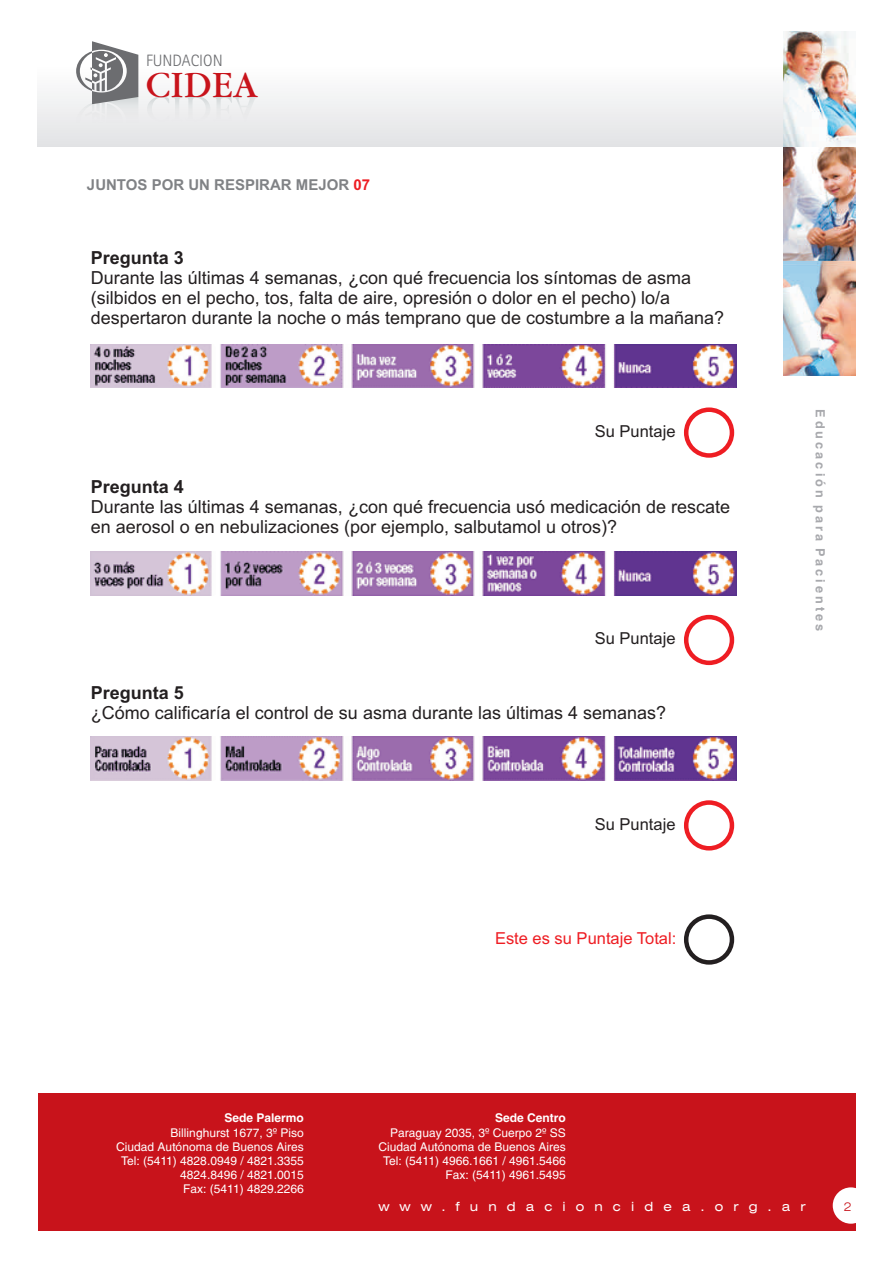
<style>
.page{position:relative;width:893px;height:1263px;background:#fff}
.page>*{position:absolute;margin:0;border:0;box-sizing:border-box;transform-origin:0 0}
.t1{font:36px "Garamond Itc T";color:#c8131b}
.t2{font:18px/20.1px "Arial";color:#231f20}
.t3{font:700 18px "Arial";color:#231f20}
.t4{font:16.5px "Arial";color:#231f20}
.t5{font:16.5px "Arial";color:#ee1d23}
.t6{font:300 16.5px "BB Rotis Sans Serif";color:#6c6d70}
.t7{font:700 15px "Arial";color:#808285}
.t8{font:expanded 12.75px "Swiss 721 BT";letter-spacing:.795em;color:#fff}
.t9{font:700 12.75px "Switzerland";letter-spacing:.24em;color:#a8a9ad}
.t10{font:12px/14.1px "Switzerland";color:#fff;text-align:right}
.t11{font:700 12px "Switzerland";color:#fff}
.t12{font:300 expanded 12px "Swiss 721 BT";color:#c8131b}
.s1{color:#ee1d23}
</style>
<div class="page">
<img style="left:91px;top:737px;width:645px;height:44px">
<img style="left:91px;top:551px;width:645px;height:44px">
<img style="left:91px;top:344px;width:645px;height:44px">
<div style="left:38px;top:66px;width:817px;height:80px;background:linear-gradient(to bottom,#fefefe,#e2e3e5)"></div>
<img style="left:76px;top:94px;width:93px;height:29px">
<svg style="left:76px;top:41px;width:62px;height:63px"></svg>
<div style="left:38px;top:1093px;width:817px;height:138px;background:#c8131b"></div>
<div style="left:833px;top:1187px;width:36px;height:37px;background:#fff;border-radius:50%"></div>
<img style="left:784px;top:32px;width:71px;height:344px">
<div style="left:684px;top:407px;width:50px;height:51px;border:4px solid #ee1d23;border-radius:50%"></div>
<div style="left:684px;top:615px;width:50px;height:50px;border:4px solid #ee1d23;border-radius:50%"></div>
<div style="left:684px;top:800px;width:50px;height:50px;border:4px solid #ee1d23;border-radius:50%"></div>
<div style="left:684px;top:914px;width:50px;height:51px;border:4px solid #231f20;border-radius:50%"></div>
<p class="t6" style="left:146px;top:53px;width:78px">FUNDACION</p>
<h1 class="t1" style="left:145px;top:64px;width:113px">CIDEA</h1>
<p class="t7" style="left:87px;top:179px;width:285px">JUNTOS POR UN RESPIRAR MEJOR <span class="s1">07</span></p>
<p class="t3" style="left:91px;top:250px;width:95px">Pregunta 3</p>
<p class="t2" style="left:91px;top:269px;width:635px">Durante las últimas 4 semanas, ¿con qué frecuencia los síntomas de asma (silbidos en el pecho, tos, falta de aire, opresión o dolor en el pecho) lo/a despertaron durante la noche o más temprano que de costumbre a la mañana?</p>
<p class="t4" style="left:595px;top:425px;width:82px">Su Puntaje</p>
<p class="t3" style="left:91px;top:480px;width:95px">Pregunta 4</p>
<p class="t2" style="left:91px;top:498px;width:641px">Durante las últimas 4 semanas, ¿con qué frecuencia usó medicación de rescate en aerosol o en nebulizaciones (por ejemplo, salbutamol u otros)?</p>
<p class="t4" style="left:595px;top:632px;width:82px">Su Puntaje</p>
<p class="t3" style="left:91px;top:686px;width:95px">Pregunta 5</p>
<p class="t2" style="left:91px;top:705px;width:577px">¿Cómo calificaría el control de su asma durante las últimas 4 semanas?</p>
<p class="t4" style="left:595px;top:818px;width:82px">Su Puntaje</p>
<p class="t5" style="left:495px;top:932px;width:183px">Este es su Puntaje Total:</p>
<p class="t9" style="left:828px;top:409px;width:224px;rotate:90deg">Educación para Pacientes</p>
<p class="t11" style="left:224px;top:1111px;width:81px">Sede Palermo</p>
<p class="t10" style="left:116px;top:1127px;width:189px">Billinghurst 1677, 3º Piso<br>Ciudad Autónoma de Buenos Aires<br>Tel: (5411) 4828.0949 / 4821.3355<br>4824.8496 / 4821.0015<br>Fax: (5411) 4829.2266</p>
<p class="t11" style="left:495px;top:1111px;width:72px">Sede Centro</p>
<p class="t10" style="left:378px;top:1127px;width:189px">Paraguay 2035, 3º Cuerpo 2º SS<br>Ciudad Autónoma de Buenos Aires<br>Tel: (5411) 4966.1661 / 4961.5466<br>Fax: (5411) 4961.5495</p>
<p class="t8" style="left:378px;top:1201px;width:429px">www.fundacioncidea.org.ar</p>
<p class="t12" style="left:844px;top:1201px;width:9px">2</p>
</div>
